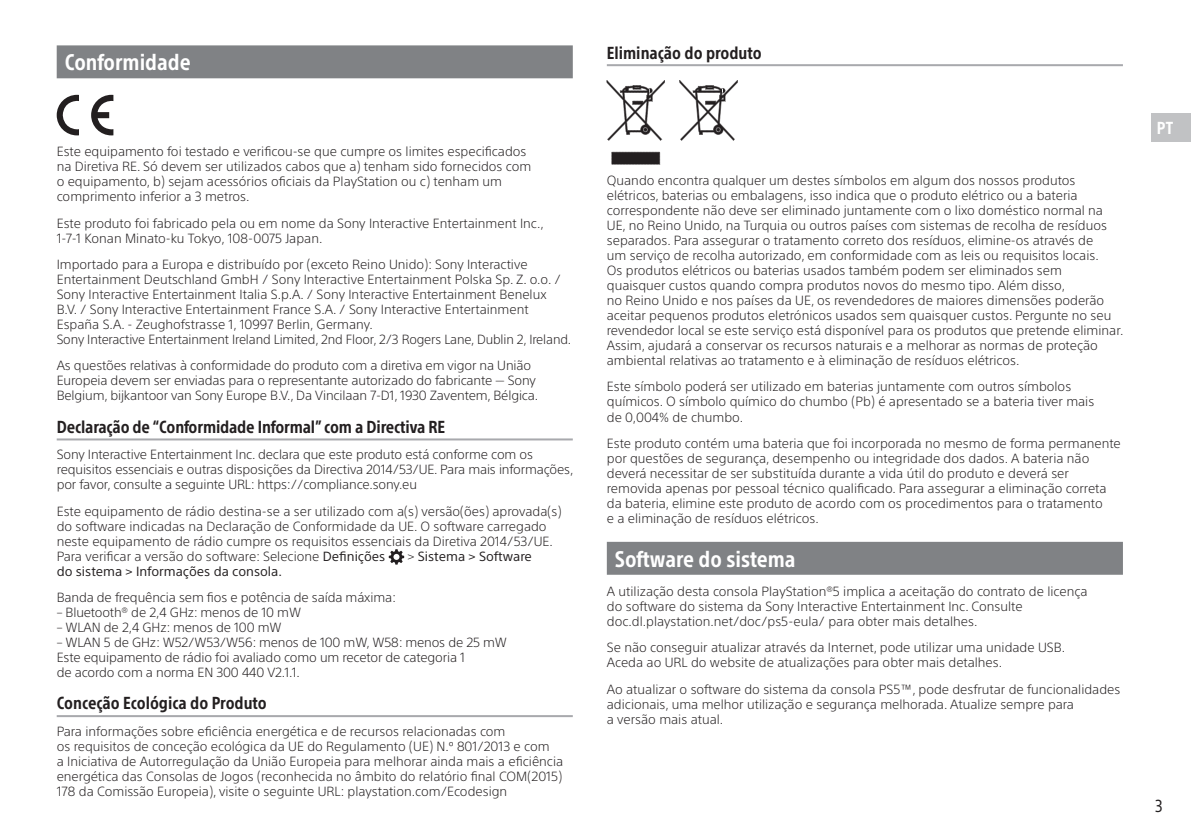
<style>
.page{position:relative;width:1191px;height:840px;background:#fff}
.page>*{position:absolute;margin:0;border:0;box-sizing:border-box;transform-origin:0 0}
.t1{font:700 condensed 22px "SST";color:#fff}
.t2{font:700 condensed 17px "SST";letter-spacing:-.01em;color:#231f20}
.t3{font:700 condensed 17px "SST";color:#fff}
.t4{font:condensed 17px "SST";color:#231f20}
.t5{font:300 13px/15px "SST";color:#231f20}
.t6{font:13px "SST";color:#231f20}
.s1{font-weight:400}
.s2{font-weight:300}
</style>
<div class="page">
<div style="left:1151px;top:113px;width:40px;height:29px;background:#c1c2c4"></div>
<div style="left:57px;top:45px;width:516px;height:33px;background:#808285"></div>
<hr style="left:57px;top:438px;width:516px;height:2px;background:#a8a9ad">
<hr style="left:57px;top:714px;width:516px;height:2px;background:#a8a9ad">
<svg style="left:57px;top:95px;width:22px;height:40px"></svg>
<svg style="left:91px;top:95px;width:22px;height:40px"></svg>
<svg style="left:389px;top:549px;width:15px;height:15px"></svg>
<hr style="left:607px;top:64px;width:516px;height:2px;background:#a8a9ad">
<div style="left:607px;top:541px;width:516px;height:33px;background:#808285"></div>
<svg style="left:679px;top:80px;width:58px;height:60px"></svg>
<svg style="left:607px;top:80px;width:57px;height:84px"></svg>
<h1 class="t1" style="left:65px;top:49px;width:128px">Conformidade</h1>
<p class="t5" style="left:57px;top:144px;width:476px">Este equipamento foi testado e verificou-se que cumpre os limites especificados na Diretiva RE. Só devem ser utilizados cabos que a) tenham sido fornecidos com o equipamento, b) sejam acessórios oficiais da PlayStation ou c) tenham um comprimento inferior a 3 metros.</p>
<p class="t5" style="left:57px;top:215px;width:489px">Este produto foi fabricado pela ou em nome da Sony Interactive Entertainment Inc.,<br>1-7-1 Konan Minato-ku Tokyo, 108-0075 Japan.</p>
<p class="t5" style="left:57px;top:256px;width:516px">Importado para a Europa e distribuído por (exceto Reino Unido): Sony Interactive Entertainment Deutschland GmbH / Sony Interactive Entertainment Polska Sp. Z. o.o. / Sony Interactive Entertainment Italia S.p.A. / Sony Interactive Entertainment Benelux<br>B.V. / Sony Interactive Entertainment France S.A. / Sony Interactive Entertainment España S.A. - Zeughofstrasse 1, 10997 Berlin, Germany.<br>Sony Interactive Entertainment Ireland Limited, 2nd Floor, 2/3 Rogers Lane, Dublin 2, Ireland.</p>
<p class="t5" style="left:57px;top:358px;width:483px">As questões relativas à conformidade do produto com a diretiva em vigor na União<br>Europeia devem ser enviadas para o representante autorizado do fabricante — Sony<br>Belgium, bijkantoor van Sony Europe B.V., Da Vincilaan 7-D1, 1930 Zaventem, Bélgica.</p>
<h2 class="t2" style="left:57px;top:416px;width:390px">Declaração de “Conformidade Informal” com a Directiva RE</h2>
<p class="t5" style="left:57px;top:446px;width:518px">Sony Interactive Entertainment Inc. declara que este produto está conforme com os requisitos essenciais e outras disposições da Directiva 2014/53/UE. Para mais informações, por favor, consulte a seguinte URL: https://compliance.sony.eu</p>
<p class="t5" style="left:57px;top:503px;width:506px">Este equipamento de rádio destina-se a ser utilizado com a(s) versão(ões) aprovada(s) do software indicadas na Declaração de Conformidade da UE. O software carregado neste equipamento de rádio cumpre os requisitos essenciais da Diretiva 2014/53/UE.<br>Para verificar a versão do software: Selecione <span class="s1">Definições</span></p>
<p class="t6" style="left:407px;top:548px;width:126px"><span class="s2">&gt;</span> Sistema &gt; Software</p>
<p class="t6" style="left:57px;top:563px;width:227px">do sistema &gt; Informações da consola.</p>
<p class="t5" style="left:57px;top:589px;width:341px">Banda de frequência sem fios e potência de saída máxima:</p>
<p class="t5" style="left:57px;top:604px;width:246px">– Bluetooth® de 2,4 GHz: menos de 10 mW</p>
<p class="t5" style="left:57px;top:619px;width:226px">– WLAN de 2,4 GHz: menos de 100 mW</p>
<p class="t5" style="left:57px;top:634px;width:452px">– WLAN 5 de GHz: W52/W53/W56: menos de 100 mW, W58: menos de 25 mW<br>Este equipamento de rádio foi avaliado como um recetor de categoria 1<br>de acordo com a norma EN 300 440 V2.1.1.</p>
<h2 class="t2" style="left:57px;top:693px;width:212px">Conceção Ecológica do Produto</h2>
<p class="t5" style="left:57px;top:723px;width:508px">Para informações sobre eficiência energética e de recursos relacionadas com<br>os requisitos de conceção ecológica da UE do Regulamento (UE) N.º 801/2013 e com<br>a Iniciativa de Autorregulação da União Europeia para melhorar ainda mais a eficiência energética das Consolas de Jogos (reconhecida no âmbito do relatório final COM(2015)<br>178 da Comissão Europeia), visite o seguinte URL: playstation.com/Ecodesign</p>
<h2 class="t2" style="left:607px;top:42px;width:156px">Eliminação do produto</h2>
<p class="t5" style="left:607px;top:172px;width:518px">Quando encontra qualquer um destes símbolos em algum dos nossos produtos elétricos, baterias ou embalagens, isso indica que o produto elétrico ou a bateria correspondente não deve ser eliminado juntamente com o lixo doméstico normal na UE, no Reino Unido, na Turquia ou outros países com sistemas de recolha de resíduos separados. Para assegurar o tratamento correto dos resíduos, elimine-os através de<br>um serviço de recolha autorizado, em conformidade com as leis ou requisitos locais.<br>Os produtos elétricos ou baterias usados também podem ser eliminados sem quaisquer custos quando compra produtos novos do mesmo tipo. Além disso,<br>no Reino Unido e nos países da UE, os revendedores de maiores dimensões poderão aceitar pequenos produtos eletrónicos usados sem quaisquer custos. Pergunte no seu revendedor local se este serviço está disponível para os produtos que pretende eliminar.<br>Assim, ajudará a conservar os recursos naturais e a melhorar as normas de proteção ambiental relativas ao tratamento e à eliminação de resíduos elétricos.</p>
<p class="t5" style="left:607px;top:379px;width:489px">Este símbolo poderá ser utilizado em baterias juntamente com outros símbolos químicos. O símbolo químico do chumbo (Pb) é apresentado se a bateria tiver mais de 0,004% de chumbo.</p>
<p class="t5" style="left:607px;top:435px;width:515px">Este produto contém uma bateria que foi incorporada no mesmo de forma permanente por questões de segurança, desempenho ou integridade dos dados. A bateria não deverá necessitar de ser substituída durante a vida útil do produto e deverá ser removida apenas por pessoal técnico qualificado. Para assegurar a eliminação correta da bateria, elimine este produto de acordo com os procedimentos para o tratamento<br>e a eliminação de resíduos elétricos.</p>
<h1 class="t1" style="left:615px;top:545px;width:182px">Software do sistema</h1>
<p class="t5" style="left:607px;top:583px;width:482px">A utilização desta consola PlayStation®5 implica a aceitação do contrato de licença do software do sistema da Sony Interactive Entertainment Inc. Consulte doc.dl.playstation.net/doc/ps5-eula/ para obter mais detalhes.</p>
<p class="t5" style="left:607px;top:639px;width:460px">Se não conseguir atualizar através da Internet, pode utilizar uma unidade USB.<br>Aceda ao URL do website de atualizações para obter mais detalhes.</p>
<p class="t5" style="left:607px;top:681px;width:515px">Ao atualizar o software do sistema da consola PS5™, pode desfrutar de funcionalidades adicionais, uma melhor utilização e segurança melhorada. Atualize sempre para<br>a versão mais atual.</p>
<h2 class="t3" style="left:1157px;top:118px;width:18px">PT</h2>
<h2 class="t4" style="left:1155px;top:795px;width:9px">3</h2>
</div>
